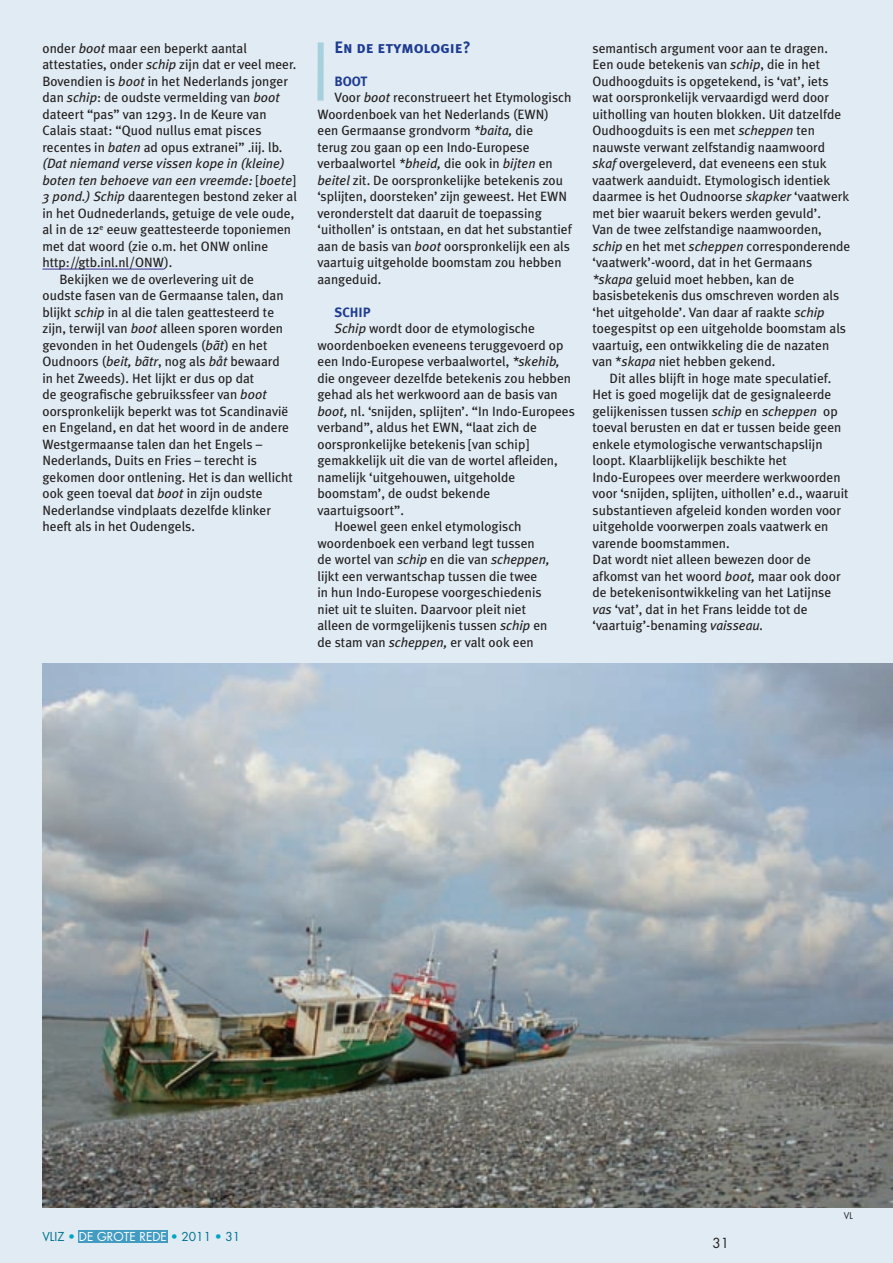
<style>
.page{position:relative;width:893px;height:1263px;background:#e0ebf3}
.page>*{position:absolute;margin:0;border:0;box-sizing:border-box;transform-origin:0 0}
.t1{font:16.5px "Meta Plus Bold Caps";letter-spacing:-.005em;color:#1e3b92}
.t2{font:13.5px/16.5px "Meta Plus";color:#231f20}
.t3{font:italic 13.5px "Meta Plus";color:#231f20}
.t4{font:700 13.5px "Meta Plus";color:#1e3b92}
.t5{font:13.5px "Futura Std";color:#231f20}
.t6{font:12px "Futura Std";color:#fff}
.t7{font:9px "Futura Std";color:#231f20}
.s1{font-style:italic}
.s2{font-style:normal}
.s3{color:#00718c}
.s4{color:#00a5c6}
</style>
<div class="page">
<div style="left:78px;top:1230px;width:89px;height:12px;background:#439bc1"></div>
<div style="left:317px;top:42px;width:7px;height:59px;background:#a5d0dc"></div>
<hr style="left:42px;top:269px;width:122px;height:1px;background:#3a2f92">
<img style="left:42px;top:663px;width:851px;height:545px">
<p class="t2" style="left:42px;top:40px;width:206px">onder <span class="s1">boot</span> maar een beperkt aantal</p>
<p class="t2" style="left:42px;top:56px;width:255px">attestaties, onder <span class="s1">schip</span> zijn dat er veel meer.</p>
<p class="t2" style="left:42px;top:73px;width:247px">Bovendien is <span class="s1">boot</span> in het Nederlands jonger</p>
<p class="t2" style="left:42px;top:89px;width:239px">dan <span class="s1">schip</span>: de oudste vermelding van <span class="s1">boot</span></p>
<p class="t2" style="left:42px;top:106px;width:226px">dateert “pas” van 1293. In de Keure van</p>
<p class="t2" style="left:42px;top:122px;width:221px">Calais staat: “Quod nullus emat pisces</p>
<p class="t2" style="left:42px;top:139px;width:242px">recentes in <span class="s1">baten</span> ad opus extranei” .iij. lb.</p>
<p class="t3" style="left:42px;top:156px;width:244px">(Dat niemand verse vissen kope in (kleine)</p>
<p class="t3" style="left:42px;top:172px;width:255px">boten ten behoeve van een vreemde: <span class="s2">[</span>boete<span class="s2">]</span></p>
<p class="t2" style="left:42px;top:188px;width:256px"><span class="s1">3 pond.) Schip</span> daarentegen bestond zeker al</p>
<p class="t2" style="left:42px;top:205px;width:253px">in het Oudnederlands, getuige de vele oude,</p>
<p class="t2" style="left:42px;top:221px;width:250px">al in de 12<sup>e</sup> eeuw geattesteerde toponiemen</p>
<p class="t2" style="left:42px;top:238px;width:227px">met dat woord (zie o.m. het ONW online</p>
<p class="t2" style="left:42px;top:254px;width:131px">http://gtb.inl.nl/ONW).</p>
<p class="t2" style="left:59px;top:271px;width:196px">Bekijken we de overlevering uit de</p>
<p class="t2" style="left:42px;top:287px;width:243px">oudste fasen van de Germaanse talen, dan</p>
<p class="t2" style="left:42px;top:304px;width:233px">blijkt <span class="s1">schip</span> in al die talen geattesteerd te</p>
<p class="t2" style="left:42px;top:320px;width:242px">zijn, terwijl van <span class="s1">boot</span> alleen sporen worden</p>
<p class="t2" style="left:42px;top:337px;width:226px">gevonden in het Oudengels (<span class="s1">bãt</span>) en het</p>
<p class="t2" style="left:42px;top:353px;width:239px">Oudnoors (<span class="s1">beit, bãtr</span>, nog als <span class="s1">båt</span> bewaard</p>
<p class="t2" style="left:42px;top:370px;width:213px">in het Zweeds). Het lijkt er dus op dat</p>
<p class="t2" style="left:42px;top:386px;width:226px">de geografische gebruikssfeer van <span class="s1">boot</span></p>
<p class="t2" style="left:42px;top:403px;width:247px">oorspronkelijk beperkt was tot Scandinavië</p>
<p class="t2" style="left:42px;top:419px;width:248px">en Engeland, en dat het woord in de andere</p>
<p class="t2" style="left:42px;top:436px;width:221px">Westgermaanse talen dan het Engels –</p>
<p class="t2" style="left:42px;top:452px;width:216px">Nederlands, Duits en Fries – terecht is</p>
<p class="t2" style="left:42px;top:468px;width:252px">gekomen door ontlening. Het is dan wellicht</p>
<p class="t2" style="left:42px;top:485px;width:222px">ook geen toeval dat <span class="s1">boot</span> in zijn oudste</p>
<p class="t2" style="left:42px;top:501px;width:230px">Nederlandse vindplaats dezelfde klinker</p>
<p class="t2" style="left:42px;top:518px;width:154px">heeft als in het Oudengels.</p>
<p class="t1" style="left:334px;top:37px;width:138px">En de etymologie?</p>
<p class="t4" style="left:334px;top:73px;width:34px">BOOT</p>
<p class="t2" style="left:334px;top:89px;width:239px">Voor <span class="s1">boot</span> reconstrueert het Etymologisch</p>
<p class="t2" style="left:317px;top:106px;width:233px">Woordenboek van het Nederlands (EWN)</p>
<p class="t2" style="left:317px;top:122px;width:217px">een Germaanse grondvorm <span class="s1">*baita,</span> die</p>
<p class="t2" style="left:317px;top:139px;width:214px">terug zou gaan op een Indo-Europese</p>
<p class="t2" style="left:317px;top:155px;width:237px">verbaalwortel <span class="s1">*bheid,</span> die ook in <span class="s1">bijten</span> en</p>
<p class="t2" style="left:317px;top:172px;width:247px"><span class="s1">beitel</span> zit. De oorspronkelijke betekenis zou</p>
<p class="t2" style="left:317px;top:188px;width:251px">‘splijten, doorsteken’ zijn geweest. Het EWN</p>
<p class="t2" style="left:317px;top:205px;width:226px">veronderstelt dat daaruit de toepassing</p>
<p class="t2" style="left:317px;top:221px;width:256px">‘uithollen’ is ontstaan, en dat het substantief</p>
<p class="t2" style="left:317px;top:238px;width:254px">aan de basis van <span class="s1">boot</span> oorspronkelijk een als</p>
<p class="t2" style="left:317px;top:254px;width:246px">vaartuig uitgeholde boomstam zou hebben</p>
<p class="t2" style="left:317px;top:271px;width:65px">aangeduid.</p>
<p class="t4" style="left:334px;top:304px;width:38px">SCHIP</p>
<p class="t2" style="left:334px;top:320px;width:202px"><span class="s1">Schip</span> wordt door de etymologische</p>
<p class="t2" style="left:317px;top:336px;width:247px">woordenboeken eveneens teruggevoerd op</p>
<p class="t2" style="left:317px;top:353px;width:244px">een Indo-Europese verbaalwortel, <span class="s1">*skehib,</span></p>
<p class="t2" style="left:317px;top:369px;width:255px">die ongeveer dezelfde betekenis zou hebben</p>
<p class="t2" style="left:317px;top:386px;width:242px">gehad als het werkwoord aan de basis van</p>
<p class="t2" style="left:317px;top:402px;width:259px"><span class="s1">boot,</span> nl. ‘snijden, splijten’. “In Indo-Europees</p>
<p class="t2" style="left:317px;top:419px;width:221px">verband”, aldus het EWN, “laat zich de</p>
<p class="t2" style="left:317px;top:435px;width:213px">oorspronkelijke betekenis [van schip]</p>
<p class="t2" style="left:317px;top:452px;width:242px">gemakkelijk uit die van de wortel afleiden,</p>
<p class="t2" style="left:317px;top:468px;width:199px">namelijk ‘uitgehouwen, uitgeholde</p>
<p class="t2" style="left:317px;top:485px;width:174px">boomstam’, de oudst bekende</p>
<p class="t2" style="left:317px;top:501px;width:88px">vaartuigsoort”.</p>
<p class="t2" style="left:334px;top:518px;width:189px">Hoewel geen enkel etymologisch</p>
<p class="t2" style="left:317px;top:534px;width:219px">woordenboek een verband legt tussen</p>
<p class="t2" style="left:317px;top:551px;width:234px">de wortel van <span class="s1">schip</span> en die van <span class="s1">scheppen,</span></p>
<p class="t2" style="left:317px;top:567px;width:221px">lijkt een verwantschap tussen die twee</p>
<p class="t2" style="left:317px;top:584px;width:226px">in hun Indo-Europese voorgeschiedenis</p>
<p class="t2" style="left:317px;top:600px;width:210px">niet uit te sluiten. Daarvoor pleit niet</p>
<p class="t2" style="left:317px;top:617px;width:231px">alleen de vormgelijkenis tussen <span class="s1">schip</span> en</p>
<p class="t2" style="left:317px;top:633px;width:218px">de stam van <span class="s1">scheppen,</span> er valt ook een</p>
<p class="t2" style="left:592px;top:39px;width:259px">semantisch argument voor aan te dragen.<br>Een oude betekenis van <span class="s1">schip</span>, die in het Oudhoogduits is opgetekend, is ‘vat’, iets wat oorspronkelijk vervaardigd werd door uitholling van houten blokken. Uit datzelfde Oudhoogduits is een met <span class="s1">scheppen</span> ten nauwste verwant zelfstandig naamwoord <span class="s1">skaf</span> overgeleverd, dat eveneens een stuk vaatwerk aanduidt. Etymologisch identiek daarmee is het Oudnoorse <span class="s1">skapker</span> ‘vaatwerk met bier waaruit bekers werden gevuld’.<br>Van de twee zelfstandige naamwoorden, <span class="s1">schip</span> en het met <span class="s1">scheppen</span> corresponderende ‘vaatwerk’-woord, dat in het Germaans <span class="s1">*skapa</span> geluid moet hebben, kan de basisbetekenis dus omschreven worden als ‘het uitgeholde’. Van daar af raakte <span class="s1">schip </span>toegespitst op een uitgeholde boomstam als vaartuig, een ontwikkeling die de nazaten van *<span class="s1">skapa</span> niet hebben gekend.</p>
<p class="t2" style="left:592px;top:369px;width:258px;text-indent:17px">Dit alles blijft in hoge mate speculatief.<br>Het is goed mogelijk dat de gesignaleerde gelijkenissen tussen <span class="s1">schip</span> en <span class="s1">scheppen</span> op toeval berusten en dat er tussen beide geen enkele etymologische verwantschapslijn loopt. Klaarblijkelijk beschikte het Indo-Europees over meerdere werkwoorden voor ‘snijden, splijten, uithollen’ e.d., waaruit substantieven afgeleid konden worden voor uitgeholde voorwerpen zoals vaatwerk en varende boomstammen.<br>Dat wordt niet alleen bewezen door de afkomst van het woord <span class="s1">boot,</span> maar ook door de betekenisontwikkeling van het Latijnse <span class="s1">vas</span> ‘vat’, dat in het Frans leidde tot de ‘vaartuig’-benaming <span class="s1">vaisseau.</span></p>
<p class="t6" style="left:42px;top:1228px;width:199px"><span class="s3">VLIZ</span> <span class="s4">•</span> DE GROTE REDE <span class="s4">•</span> <span class="s3">2011</span> <span class="s4">•</span> <span class="s3">31</span></p>
<p class="t5" style="left:712px;top:1234px;width:18px">31</p>
<p class="t7" style="left:844px;top:1210px;width:10px">VL</p>
</div>
